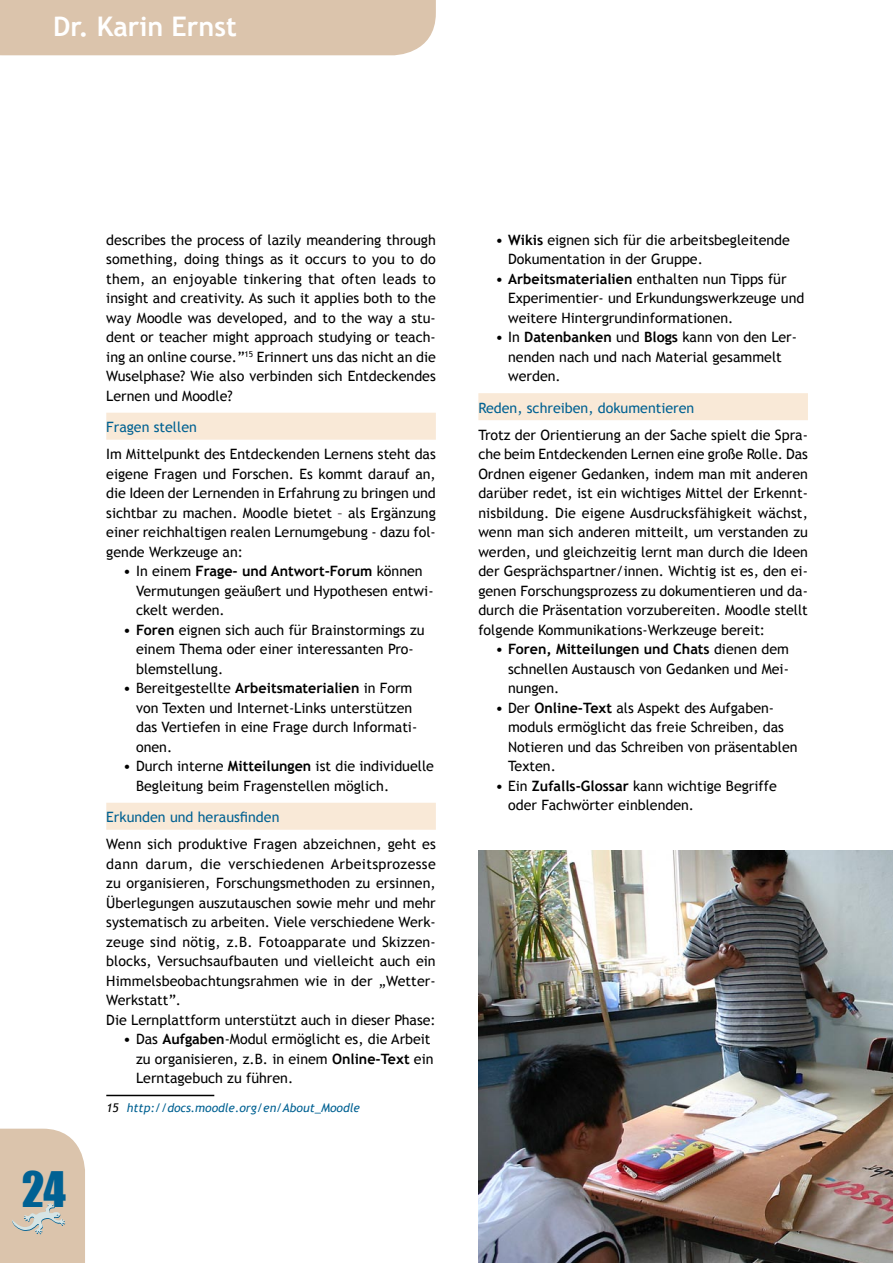
<style>
.page{position:relative;width:893px;height:1263px;background:#fff}
.page>*{position:absolute;margin:0;border:0;box-sizing:border-box;transform-origin:0 0}
.t1{font:45px "Impact";color:#006193}
.t2{font:700 27px "Trebuchet MS";color:#fff}
.t3{font:14.25px/19.5px "Trebuchet MS";color:#000}
.t4{font:14.25px "Trebuchet MS";color:#006192}
.t5{font:italic 12px "Trebuchet MS";color:#006192}
.t6{font:italic 12px "Trebuchet MS";color:#000}
.s1{font-size:15px}
.s2{font-weight:700}
</style>
<div class="page">
<div style="left:0;top:0;width:436px;height:55px;background:#dbc4ac"></div>
<svg style="left:0;top:1129px;width:85px;height:134px"></svg>
<img style="left:478px;top:851px;width:415px;height:412px">
<div style="left:106px;top:413px;width:330px;height:27px;background:#f9e9d7"></div>
<div style="left:106px;top:803px;width:330px;height:27px;background:#f9e9d7"></div>
<hr style="left:106px;top:1095px;width:108px;height:1px;background:#000">
<div style="left:478px;top:393px;width:330px;height:27px;background:#f9e9d7"></div>
<h2 class="t2" style="left:53px;top:9px;width:185px">Dr. Karin Ernst</h2>
<h1 class="t1" style="left:22px;top:1162px;width:23px">24</h1>
<p class="t3" style="left:106px;top:230px;width:331px;text-align:justify">describes the process of lazily meandering through something, doing things as it occurs to you to do them, an enjoyable tinkering that often leads to insight and creativity. As such it applies both to the way Moodle was developed, and to the way a stu&shy;dent or teacher might approach studying or teach&shy;ing an online course.”<sup>15</sup> Erinnert uns das nicht an die Wuselphase? Wie also verbinden sich Entdeckendes Lernen und Moodle?</p>
<p class="t4" style="left:106px;top:419px;width:92px">Fragen stellen</p>
<p class="t3" style="left:106px;top:444px;width:331px;text-align:justify">Im Mittelpunkt des Entdeckenden Lernens steht das eigene Fragen und Forschen. Es kommt darauf an, die Ideen der Lernenden in Erfahrung zu bringen und sichtbar zu machen. Moodle bietet – als Ergänzung einer reichhaltigen realen Lernumgebung - dazu fol&shy;gende Werkzeuge an:</p>
<p class="t3" style="left:136px;top:561px;width:299px;text-indent:-13px"><span class="s1">•</span> In einem <span class="s2">Frage- und Antwort-Forum</span> können<br>Vermutungen geäußert und Hypothesen entwi&shy;ckelt werden.</p>
<p class="t3" style="left:136px;top:620px;width:290px;text-indent:-13px"><span class="s1">•</span> <span class="s2">Foren</span> eignen sich auch für Brainstormings zu einem Thema oder einer interessanten Pro&shy;blemstellung.</p>
<p class="t3" style="left:136px;top:678px;width:283px;text-indent:-13px"><span class="s1">•</span> Bereitgestellte <span class="s2">Arbeitsmaterialien</span> in Form von Texten und Internet-Links unterstützen das Vertiefen in eine Frage durch Informati&shy;onen.</p>
<p class="t3" style="left:136px;top:756px;width:299px;text-indent:-13px"><span class="s1">•</span> Durch interne <span class="s2">Mitteilungen</span> ist die individuelle<br>Begleitung beim Fragenstellen möglich.</p>
<p class="t4" style="left:106px;top:809px;width:175px">Erkunden und herausfinden</p>
<p class="t3" style="left:106px;top:834px;width:331px">Wenn sich produktive Fragen abzeichnen, geht es dann darum, die verschiedenen Arbeitsprozesse zu organisieren, Forschungsmethoden zu ersinnen, Überlegungen auszutauschen sowie mehr und mehr systematisch zu arbeiten. Viele verschiedene Werk&shy;zeuge sind nötig, z.B. Fotoapparate und Skizzen&shy;blocks, Versuchsaufbauten und vielleicht auch ein Himmelsbeobachtungsrahmen wie in der „Wetter-Werkstatt”.<br>Die Lernplattform unterstützt auch in dieser Phase:</p>
<p class="t3" style="left:136px;top:1029px;width:299px;text-indent:-13px"><span class="s1">•</span> Das <span class="s2">Aufgaben</span>-Modul ermöglicht es, die Arbeit zu organisieren, z.B. in einem <span class="s2">Online-Text</span> ein<br>Lerntagebuch zu führen.</p>
<p class="t6" style="left:106px;top:1100px;width:7px">15</p>
<p class="t5" style="left:127px;top:1100px;width:235px">http://docs.moodle.org/en/About_Moodle</p>
<p class="t3" style="left:508px;top:230px;width:283px;text-indent:-13px"><span class="s1">•</span> <span class="s2">Wikis</span> eignen sich für die arbeitsbegleitende<br>Dokumentation in der Gruppe.</p>
<p class="t3" style="left:508px;top:269px;width:298px;text-indent:-13px"><span class="s1">•</span> <span class="s2">Arbeitsmaterialien</span> enthalten nun Tipps für<br>Experimentier- und Erkundungswerkzeuge und weitere Hintergrundinformationen.</p>
<p class="t3" style="left:508px;top:327px;width:290px;text-indent:-13px"><span class="s1">•</span> In <span class="s2">Datenbanken</span> und <span class="s2">Blogs</span> kann von den Ler&shy;nenden nach und nach Material gesammelt werden.</p>
<p class="t4" style="left:478px;top:399px;width:217px">Reden, schreiben, dokumentieren</p>
<p class="t3" style="left:478px;top:425px;width:331px">Trotz der Orientierung an der Sache spielt die Spra&shy;che beim Entdeckenden Lernen eine große Rolle. Das Ordnen eigener Gedanken, indem man mit anderen darüber redet, ist ein wichtiges Mittel der Erkennt&shy;nisbildung. Die eigene Ausdrucksfähigkeit wächst, wenn man sich anderen mitteilt, um verstanden zu werden, und gleichzeitig lernt man durch die Ideen der Gesprächspartner/innen. Wichtig ist es, den ei&shy;genen Forschungsprozess zu dokumentieren und da&shy;durch die Präsentation vorzubereiten. Moodle stellt folgende Kommunikations-Werkzeuge bereit:</p>
<p class="t3" style="left:508px;top:639px;width:282px;text-align:justify;text-indent:-13px"><span class="s1">•</span> <span class="s2">Foren, Mitteilungen und Chats</span> dienen dem schnellen Austausch von Gedanken und Mei&shy;nungen.</p>
<p class="t3" style="left:508px;top:698px;width:291px;text-indent:-13px"><span class="s1">•</span> Der <span class="s2">Online-Text</span> als Aspekt des Aufgaben&shy;moduls ermöglicht das freie Schreiben, das Notieren und das Schreiben von präsentablen Texten.</p>
<p class="t3" style="left:508px;top:776px;width:270px;text-indent:-13px"><span class="s1">•</span> Ein <span class="s2">Zufalls-Glossar</span> kann wichtige Begriffe oder Fachwörter einblenden.</p>
</div>
